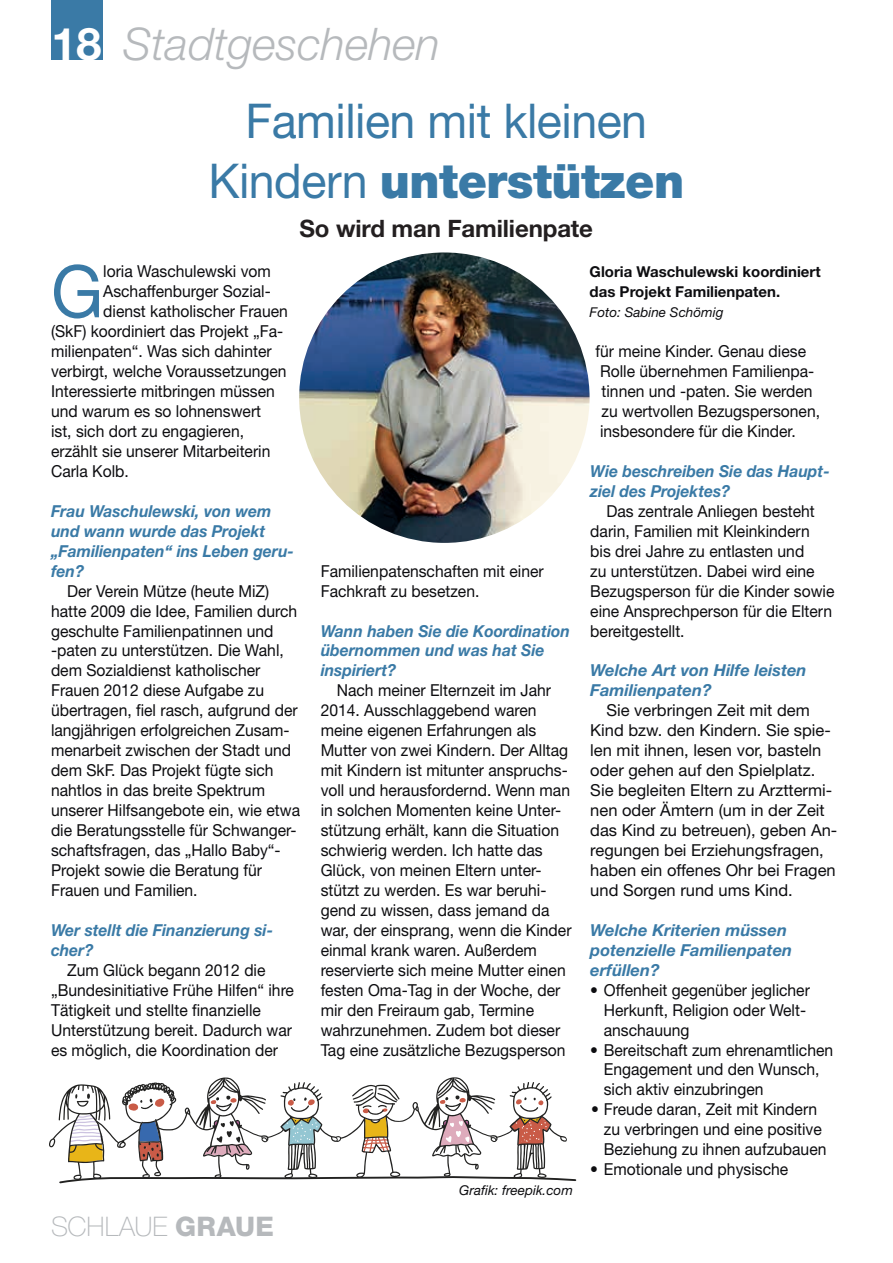
<style>
.page{position:relative;width:893px;height:1263px;background:#fff}
.page>*{position:absolute;margin:0;border:0;box-sizing:border-box;transform-origin:0 0}
.t1{font:72.45px "Helvetica Neue LT";color:#3a7aa6;scale:.95 1}
.t2{font:48px/59.8px "Helvetica Neue LT";letter-spacing:-.01em;color:#3a7aa6;text-align:center}
.t3{font:italic 300 45px "Helvetica Neue LT";color:#b6b9bc}
.t4{font:100 27px "Helvetica Neue LT";letter-spacing:-.005em;color:#b6b9bc}
.t5{font:700 24px "Helvetica Neue LT";letter-spacing:-.005em;color:#231f20}
.t6{font:16.5px/20px "Helvetica Neue LT";color:#0d0d10;scale:.95 1}
.t7{font:16.5px/20px "Helvetica Neue LT";color:#0d0d10}
.t8{font:italic 700 16.5px/20px "Helvetica Neue LT";color:#3a7aa6;scale:.95 1}
.t9{font:italic 700 16.5px/20px "Helvetica Neue LT";color:#3a7aa6}
.t10{font:700 15px/20px "Helvetica Neue LT";color:#0d0d10}
.t11{font:italic 13.5px "Helvetica Neue LT";color:#0d0d10}
.s1{font-weight:700;font-style:normal;color:#fff}
.s2{font-weight:900}
.s3{font-weight:800}
</style>
<div class="page">
<div style="left:51px;top:0;width:51px;height:60px;background:#3a7aa6"></div>
<img style="left:299px;top:252px;width:291px;height:291px;border-radius:145px">
<svg style="left:49px;top:1077px;width:528px;height:107px"></svg>
<h3 class="t3" style="left:52px;top:17px;width:390px"><span class="s1">18</span> Stadtgeschehen</h3>
<h2 class="t2" style="left:208px;top:90px;width:477px">Familien mit kleinen<br>Kindern <span class="s2">unterstützen</span></h2>
<h3 class="t5" style="left:300px;top:214px;width:295px">So wird man Familienpate</h3>
<h1 class="t1" style="left:51px;top:248px;width:56px">G</h1>
<p class="t6" style="left:103px;top:261px;width:178px">loria Waschulewski vom</p>
<p class="t6" style="left:103px;top:281px;width:178px">Aschaffenburger Sozial-</p>
<p class="t6" style="left:103px;top:301px;width:196px">dienst katholischer Frauen</p>
<p class="t6" style="left:51px;top:321px;width:246px">(SkF) koordiniert das Projekt „Fa-</p>
<p class="t6" style="left:51px;top:341px;width:234px">milienpaten“. Was sich dahinter</p>
<p class="t6" style="left:51px;top:361px;width:249px">verbirgt, welche Voraussetzungen</p>
<p class="t6" style="left:51px;top:381px;width:237px">Interessierte mitbringen müssen</p>
<p class="t6" style="left:51px;top:401px;width:223px">und warum es so lohnenswert</p>
<p class="t6" style="left:51px;top:421px;width:205px">ist, sich dort zu engagieren,</p>
<p class="t6" style="left:51px;top:441px;width:232px">erzählt sie unserer Mitarbeiterin</p>
<p class="t6" style="left:51px;top:461px;width:83px">Carla Kolb.</p>
<p class="t8" style="left:51px;top:501px;width:257px">Frau Waschulewski, von wem und wann wurde das Projekt „Familienpaten“ ins Leben geru&shy;fen?</p>
<p class="t6" style="left:51px;top:580px;width:264px;text-indent:16px">Der Verein Mütze (heute MiZ) hatte 2009 die Idee, Familien durch geschulte Familienpatinnen und -paten zu unterstützen. Die Wahl, dem Sozialdienst katholischer<br>Frauen 2012 diese Aufgabe zu übertragen, fiel rasch, aufgrund der langjährigen erfolgreichen Zusam&shy;menarbeit zwischen der Stadt und dem SkF. Das Projekt fügte sich nahtlos in das breite Spektrum unserer Hilfsangebote ein, wie etwa die Beratungsstelle für Schwanger&shy;schaftsfragen, das „Hallo Baby“-<br>Projekt sowie die Beratung für<br>Frauen und Familien.</p>
<p class="t8" style="left:51px;top:919px;width:235px">Wer stellt die Finanzierung si&shy;cher?</p>
<p class="t6" style="left:51px;top:960px;width:257px;text-indent:16px">Zum Glück begann 2012 die „Bundesinitiative Frühe Hilfen“ ihre Tätigkeit und stellte finanzielle Unterstützung bereit. Dadurch war es möglich, die Koordination der</p>
<h3 class="t4" style="left:51px;top:1211px;width:224px">SCHLAUE <span class="s3">GRAUE</span></h3>
<p class="t6" style="left:321px;top:561px;width:236px">Familienpatenschaften mit einer<br>Fachkraft zu besetzen.</p>
<p class="t8" style="left:321px;top:620px;width:264px">Wann haben Sie die Koordination übernommen und was hat Sie inspiriert?</p>
<p class="t6" style="left:321px;top:680px;width:266px;text-indent:16px">Nach meiner Elternzeit im Jahr<br>2014. Ausschlaggebend waren meine eigenen Erfahrungen als<br>Mutter von zwei Kindern. Der Alltag mit Kindern ist mitunter anspruchs&shy;voll und herausfordernd. Wenn man in solchen Momenten keine Unter&shy;stützung erhält, kann die Situation schwierig werden. Ich hatte das<br>Glück, von meinen Eltern unter&shy;stützt zu werden. Es war beruhi&shy;gend zu wissen, dass jemand da war, der einsprang, wenn die Kinder einmal krank waren. Außerdem reservierte sich meine Mutter einen festen Oma-Tag in der Woche, der mir den Freiraum gab, Termine wahrzunehmen. Zudem bot dieser<br>Tag eine zusätzliche Bezugsperson</p>
<p class="t11" style="left:459px;top:1182px;width:115px">Grafik: freepik.com</p>
<p class="t10" style="left:590px;top:262px;width:232px">Gloria Waschulewski koordiniert das Projekt Familienpaten.</p>
<p class="t11" style="left:590px;top:304px;width:135px">Foto: Sabine Schömig</p>
<p class="t6" style="left:596px;top:341px;width:238px">für meine Kinder. Genau diese<br>Rolle übernehmen Familienpa&shy;tinnen und -paten. Sie werden zu wertvollen Bezugspersonen, insbesondere für die Kinder.</p>
<p class="t8" style="left:590px;top:461px;width:253px">Wie beschreiben Sie das Haupt&shy;ziel des Projektes?</p>
<p class="t6" style="left:590px;top:501px;width:258px;text-indent:16px">Das zentrale Anliegen besteht darin, Familien mit Kleinkindern bis drei Jahre zu entlasten und<br>zu unterstützen. Dabei wird eine<br>Bezugsperson für die Kinder sowie eine Ansprechperson für die Eltern bereitgestellt.</p>
<p class="t9" style="left:590px;top:660px;width:218px">Welche Art von Hilfe leisten<br>Familienpaten?</p>
<p class="t7" style="left:590px;top:700px;width:248px;text-indent:16px">Sie verbringen Zeit mit dem<br>Kind bzw. den Kindern. Sie spie&shy;len mit ihnen, lesen vor, basteln oder gehen auf den Spielplatz.<br>Sie begleiten Eltern zu Arzttermi&shy;nen oder Ämtern (um in der Zeit das Kind zu betreuen), geben An&shy;regungen bei Erziehungsfragen, haben ein offenes Ohr bei Fragen und Sorgen rund ums Kind.</p>
<p class="t9" style="left:590px;top:919px;width:203px">Welche Kriterien müssen potenzielle Familienpaten erfüllen?</p>
<p class="t6" style="left:604px;top:979px;width:218px;text-indent:-13px">• Offenheit gegenüber jeglicher<br>Herkunft, Religion oder Welt&shy;anschauung</p>
<p class="t6" style="left:604px;top:1039px;width:243px;text-indent:-13px">• Bereitschaft zum ehrenamtlichen<br>Engagement und den Wunsch, sich aktiv einzubringen</p>
<p class="t6" style="left:604px;top:1099px;width:236px;text-indent:-13px">• Freude daran, Zeit mit Kindern zu verbringen und eine positive<br>Beziehung zu ihnen aufzubauen</p>
<p class="t6" style="left:590px;top:1159px;width:210px">• Emotionale und physische</p>
</div>
